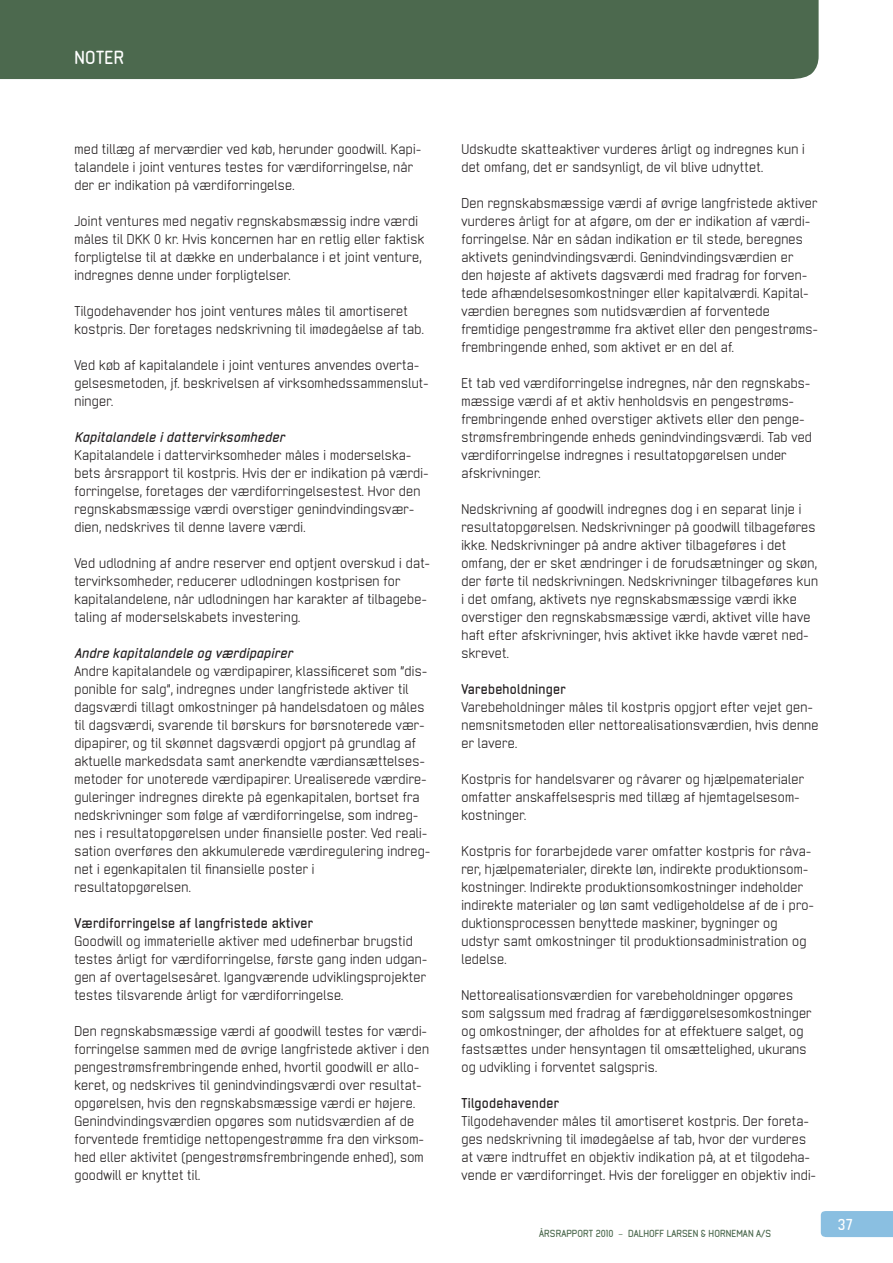
<style>
.page{position:relative;width:893px;height:1263px;background:#fff}
.page>*{position:absolute;margin:0;border:0;box-sizing:border-box;transform-origin:0 0}
.t1{font:700 18px "Neutraliser Sans";letter-spacing:.02em;color:#fff}
.t2{font:700 15px "Neutraliser Sans";color:#fff}
.t3{font:13.5px/18px "Neutraliser Sans";letter-spacing:.02em;color:#231f20}
.t4{font:700 13.5px "Neutraliser Sans";letter-spacing:.02em;color:#231f20}
.t5{font:italic 700 13.5px "Neutraliser Sans";letter-spacing:.02em;color:#231f20}
.t6{font:700 9.75px "Neutraliser Sans";letter-spacing:.005em;color:#4c694e}
.s1{font-weight:400}
</style>
<div class="page">
<div style="left:0;top:0;width:818px;height:79px;background:#4c694e"></div>
<div style="left:821px;top:1211px;width:72px;height:26px;background:#8abfe1"></div>
<h1 class="t1" style="left:74px;top:51px;width:51px">NOTER</h1>
<p class="t3" style="left:74px;top:141px;width:348px">med tillæg af merværdier ved køb, herunder goodwill. Kapi&shy;talandele i joint ventures testes for værdiforringelse, når der er indikation på værdiforringelse.</p>
<p class="t3" style="left:74px;top:213px;width:351px">Joint ventures med negativ regnskabsmæssig indre værdi måles til DKK 0 kr. Hvis koncernen har en retlig eller faktisk forpligtelse til at dække en underbalance i et joint venture, indregnes denne under forpligtelser.</p>
<p class="t3" style="left:74px;top:303px;width:351px">Tilgodehavender hos joint ventures måles til amortiseret kostpris. Der foretages nedskrivning til imødegåelse af tab.</p>
<p class="t3" style="left:74px;top:357px;width:356px">Ved køb af kapitalandele i joint ventures anvendes overta&shy;gelsesmetoden, jf. beskrivelsen af virksomhedssammenslut&shy;ninger.</p>
<p class="t5" style="left:74px;top:432px;width:211px">Kapitalandele i dattervirksomheder</p>
<p class="t3" style="left:74px;top:447px;width:355px">Kapitalandele i dattervirksomheder måles i moderselska&shy;bets årsrapport til kostpris. Hvis der er indikation på værdi&shy;forringelse, foretages der værdiforringelsestest. Hvor den regnskabsmæssige værdi overstiger genindvindingsvær&shy;dien, nedskrives til denne lavere værdi.</p>
<p class="t3" style="left:74px;top:555px;width:357px">Ved udlodning af andre reserver end optjent overskud i dat&shy;tervirksomheder, reducerer udlodningen kostprisen for kapitalandelene, når udlodningen har karakter af tilbagebe&shy;taling af moderselskabets investering.</p>
<p class="t5" style="left:74px;top:648px;width:219px">Andre kapitalandele og værdipapirer</p>
<p class="t3" style="left:74px;top:663px;width:357px">Andre kapitalandele og værdipapirer, klassificeret som ”dis&shy;ponible for salg”, indregnes under langfristede aktiver til dagsværdi tillagt omkostninger på handelsdatoen og måles til dagsværdi, svarende til børskurs for børsnoterede vær&shy;dipapirer, og til skønnet dagsværdi opgjort på grundlag af aktuelle markedsdata samt anerkendte værdiansættelses&shy;metoder for unoterede værdipapirer. Urealiserede værdire&shy;guleringer indregnes direkte på egenkapitalen, bortset fra nedskrivninger som følge af værdiforringelse, som indreg&shy;nes i resultatopgørelsen under finansielle poster. Ved reali&shy;sation overføres den akkumulerede værdiregulering indreg&shy;net i egenkapitalen til finansielle poster i resultatopgørelsen.</p>
<p class="t4" style="left:74px;top:918px;width:240px">Værdiforringelse af langfristede aktiver</p>
<p class="t3" style="left:74px;top:933px;width:354px">Goodwill og immaterielle aktiver med udefinerbar brugstid testes årligt for værdiforringelse, første gang inden udgan&shy;gen af overtagelsesåret. Igangværende udviklingsprojekter testes tilsvarende årligt for værdiforringelse.</p>
<p class="t3" style="left:74px;top:1023px;width:356px">Den regnskabsmæssige værdi af goodwill testes for værdi&shy;forringelse sammen med de øvrige langfristede aktiver i den pengestrømsfrembringende enhed, hvortil goodwill er allo&shy;keret, og nedskrives til genindvindingsværdi over resultat&shy;opgørelsen, hvis den regnskabsmæssige værdi er højere.<br>Genindvindingsværdien opgøres som nutidsværdien af de forventede fremtidige nettopengestrømme fra den virksom&shy;hed eller aktivitet (pengestrømsfrembringende enhed), som goodwill er knyttet til.</p>
<p class="t3" style="left:461px;top:141px;width:345px">Udskudte skatteaktiver vurderes årligt og indregnes kun i det omfang, det er sandsynligt, de vil blive udnyttet.</p>
<p class="t3" style="left:461px;top:195px;width:358px">Den regnskabsmæssige værdi af øvrige langfristede aktiver vurderes årligt for at afgøre, om der er indikation af værdi&shy;forringelse. Når en sådan indikation er til stede, beregnes aktivets genindvindingsværdi. Genindvindingsværdien er den højeste af aktivets dagsværdi med fradrag for forven&shy;tede afhændelsesomkostninger eller kapitalværdi. Kapital&shy;værdien beregnes som nutidsværdien af forventede fremtidige pengestrømme fra aktivet eller den pengestrøms&shy;frembringende enhed, som aktivet er en del af.</p>
<p class="t3" style="left:461px;top:375px;width:352px">Et tab ved værdiforringelse indregnes, når den regnskabs&shy;mæssige værdi af et aktiv henholdsvis en pengestrøms&shy;frembringende enhed overstiger aktivets eller den penge&shy;strømsfrembringende enheds genindvindingsværdi. Tab ved værdiforringelse indregnes i resultatopgørelsen under afskrivninger.</p>
<p class="t3" style="left:461px;top:501px;width:358px">Nedskrivning af goodwill indregnes dog i en separat linje i resultatopgørelsen. Nedskrivninger på goodwill tilbageføres ikke. Nedskrivninger på andre aktiver tilbageføres i det omfang, der er sket ændringer i de forudsætninger og skøn, der førte til nedskrivningen. Nedskrivninger tilbageføres kun i det omfang, aktivets nye regnskabsmæssige værdi ikke overstiger den regnskabsmæssige værdi, aktivet ville have haft efter afskrivninger, hvis aktivet ikke havde været ned&shy;skrevet.</p>
<p class="t4" style="left:461px;top:684px;width:106px">Varebeholdninger</p>
<p class="t3" style="left:461px;top:699px;width:359px">Varebeholdninger måles til kostpris opgjort efter vejet gen&shy;nemsnitsmetoden eller nettorealisationsværdien, hvis denne er lavere.</p>
<p class="t3" style="left:461px;top:771px;width:344px">Kostpris for handelsvarer og råvarer og hjælpematerialer omfatter anskaffelsespris med tillæg af hjemtagelsesom&shy;kostninger.</p>
<p class="t3" style="left:461px;top:843px;width:354px">Kostpris for forarbejdede varer omfatter kostpris for råva&shy;rer, hjælpematerialer, direkte løn, indirekte produktionsom&shy;kostninger. Indirekte produktionsomkostninger indeholder indirekte materialer og løn samt vedligeholdelse af de i pro&shy;duktionsprocessen benyttede maskiner, bygninger og udstyr samt omkostninger til produktionsadministration og ledelse.</p>
<p class="t3" style="left:461px;top:987px;width:352px">Nettorealisationsværdien for varebeholdninger opgøres som salgssum med fradrag af færdiggørelsesomkostninger og omkostninger, der afholdes for at effektuere salget, og fastsættes under hensyntagen til omsættelighed, ukurans og udvikling i forventet salgspris.</p>
<p class="t4" style="left:461px;top:1098px;width:99px">Tilgodehavender</p>
<p class="t3" style="left:461px;top:1113px;width:356px">Tilgodehavender måles til amortiseret kostpris. Der foreta&shy;ges nedskrivning til imødegåelse af tab, hvor der vurderes at være indtruffet en objektiv indikation på, at et tilgodeha&shy;vende er værdiforringet. Hvis der foreligger en objektiv indi-</p>
<p class="t6" style="left:539px;top:1230px;width:233px">ÅRSRAPPORT 2010 <span class="s1">–</span> DALHOFF LARSEN &amp; HORNEMAN A/S</p>
<p class="t2" style="left:838px;top:1219px;width:16px">37</p>
</div>
